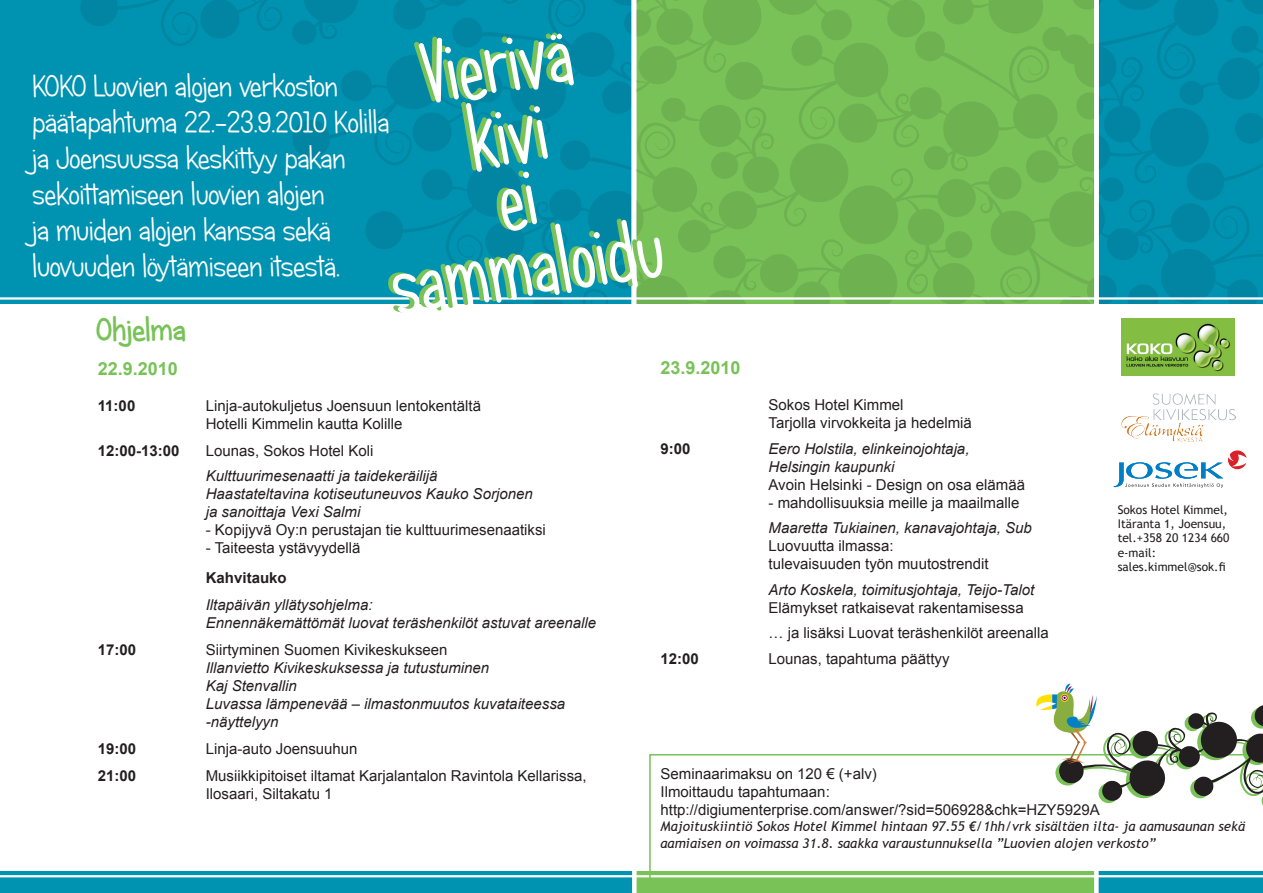
<style>
.page{position:relative;width:1263px;height:893px;background:#fff}
.page>*{position:absolute;margin:0;border:0;box-sizing:border-box;transform-origin:0 0}
.t1{font:85.95px/71.8px "Candy Round BTN Cond";color:#fff;text-align:center}
.Normaali{font:31.5px "Candy Round BTN Bold";color:#78c258}
.asiateksti{font:30px/36px "Candy Round BTN";color:#fff}
.Normaali-2{font:700 18px "Arial";color:#78c258}
.Normaali-3{font:15px/18px "Arial";color:#231f20}
.Normaali-4{font:italic 15px/18px "Arial";color:#231f20}
.Normaali-5{font:700 15px "Arial";color:#231f20}
.Normaali-6{font:italic 13.5px/16.2px "Trebuchet MS";color:#231f20}
.Normaali-7{font:12px/14.4px "Trebuchet MS";color:#231f20}
</style>
<div class="page">
<div style="left:0;top:0;width:634px;height:893px;background:#0092b1"></div>
<svg style="left:292px;top:0;width:339px;height:158px"></svg>
<svg style="left:365px;top:97px;width:471px;height:152px"></svg>
<svg style="left:836px;top:208px;width:427px;height:88px;background:#46a876"></svg>
<svg style="left:636px;top:0;width:627px;height:208px;background:#55ae6c"></svg>
<svg style="left:80px;top:0;width:482px;height:47px"></svg>
<svg style="left:435px;top:238px;width:466px;height:58px"></svg>
<svg style="left:1053px;top:282px;width:210px;height:14px;background:#189396"></svg>
<div style="left:0;top:304px;width:1235px;height:567px;background:#fff"></div>
<svg style="left:649px;top:754px;width:614px;height:139px"></svg>
<div style="left:631px;top:0;width:5px;height:320px;background:#fff"></div>
<div style="left:1094px;top:0;width:5px;height:320px;background:#fff"></div>
<svg style="left:1036px;top:684px;width:227px;height:126px"></svg>
<img style="left:1121px;top:318px;width:114px;height:57px">
<img style="left:1121px;top:394px;width:115px;height:47px">
<svg style="left:1113px;top:450px;width:133px;height:38px"></svg>
<p class="t1" style="left:417px;top:38px;width:154px;rotate:-8deg">Vierivä kivi</p>
<p class="t1" style="left:377px;top:181px;width:276px;line-height:69.9px;rotate:-8deg">ei sammaloidu</p>
<p class="asiateksti" style="left:33px;top:67px;width:358px">KOKO Luovien alojen verkoston päätapahtuma 22.-23.9.2010 Kolilla ja Joensuussa keskittyy pakan sekoittamiseen luovien alojen<br>ja muiden alojen kanssa sekä luovuuden löytämiseen itsestä.</p>
<p class="Normaali" style="left:96px;top:311px;width:91px">Ohjelma</p>
<p class="Normaali-2" style="left:98px;top:357px;width:82px">22.9.2010</p>
<p class="Normaali-5" style="left:98px;top:396px;width:39px">11:00</p>
<p class="Normaali-3" style="left:206px;top:397px;width:277px">Linja-autokuljetus Joensuun lentokentältä<br>Hotelli Kimmelin kautta Kolille</p>
<p class="Normaali-5" style="left:98px;top:441px;width:83px">12:00-13:00</p>
<p class="Normaali-3" style="left:206px;top:442px;width:169px">Lounas, Sokos Hotel Koli</p>
<p class="Normaali-4" style="left:206px;top:467px;width:233px">Kulttuurimesenaatti ja taidekeräilijä</p>
<p class="Normaali-4" style="left:206px;top:485px;width:328px">Haastateltavina kotiseutuneuvos Kauko Sorjonen</p>
<p class="Normaali-4" style="left:206px;top:503px;width:156px">ja sanoittaja Vexi Salmi</p>
<p class="Normaali-3" style="left:206px;top:521px;width:342px">- Kopijyvä Oy:n perustajan tie kulttuurimesenaatiksi</p>
<p class="Normaali-3" style="left:206px;top:539px;width:156px">- Taiteesta ystävyydellä</p>
<p class="Normaali-5" style="left:206px;top:568px;width:82px">Kahvitauko</p>
<p class="Normaali-4" style="left:206px;top:596px;width:168px">Iltapäivän yllätysohjelma:</p>
<p class="Normaali-4" style="left:206px;top:614px;width:392px">Ennennäkemättömät luovat teräshenkilöt astuvat areenalle</p>
<p class="Normaali-5" style="left:98px;top:640px;width:40px">17:00</p>
<p class="Normaali-3" style="left:206px;top:641px;width:243px">Siirtyminen Suomen Kivikeskukseen</p>
<p class="Normaali-4" style="left:206px;top:659px;width:361px">Illanvietto Kivikeskuksessa ja tutustuminen<br>Kaj Stenvallin<br>Luvassa lämpenevää – ilmastonmuutos kuvataiteessa -näyttelyyn</p>
<p class="Normaali-5" style="left:98px;top:739px;width:40px">19:00</p>
<p class="Normaali-3" style="left:206px;top:740px;width:153px">Linja-auto Joensuuhun</p>
<p class="Normaali-5" style="left:98px;top:766px;width:40px">21:00</p>
<p class="Normaali-3" style="left:206px;top:767px;width:382px">Musiikkipitoiset iltamat Karjalantalon Ravintola Kellarissa,<br>Ilosaari, Siltakatu 1</p>
<p class="Normaali-2" style="left:660px;top:356px;width:82px">23.9.2010</p>
<p class="Normaali-3" style="left:768px;top:396px;width:137px">Sokos Hotel Kimmel</p>
<p class="Normaali-3" style="left:768px;top:414px;width:205px">Tarjolla virvokkeita ja hedelmiä</p>
<p class="Normaali-5" style="left:660px;top:439px;width:32px">9:00</p>
<p class="Normaali-4" style="left:768px;top:440px;width:202px">Eero Holstila, elinkeinojohtaja,</p>
<p class="Normaali-4" style="left:768px;top:458px;width:127px">Helsingin kaupunki</p>
<p class="Normaali-3" style="left:768px;top:476px;width:258px">Avoin Helsinki - Design on osa elämää</p>
<p class="Normaali-3" style="left:768px;top:494px;width:252px">- mahdollisuuksia meille ja maailmalle</p>
<p class="Normaali-4" style="left:768px;top:519px;width:265px">Maaretta Tukiainen, kanavajohtaja, Sub</p>
<p class="Normaali-3" style="left:768px;top:537px;width:222px">Luovuutta ilmassa: tulevaisuuden työn muutostrendit</p>
<p class="Normaali-4" style="left:768px;top:581px;width:267px">Arto Koskela, toimitusjohtaja, Teijo-Talot</p>
<p class="Normaali-3" style="left:768px;top:599px;width:257px">Elämykset ratkaisevat rakentamisessa</p>
<p class="Normaali-3" style="left:768px;top:624px;width:282px">… ja lisäksi Luovat teräshenkilöt areenalla</p>
<p class="Normaali-5" style="left:660px;top:649px;width:40px">12:00</p>
<p class="Normaali-3" style="left:768px;top:650px;width:182px">Lounas, tapahtuma päättyy</p>
<p class="Normaali-7" style="left:1118px;top:502px;width:113px">Sokos Hotel Kimmel,<br>Itäranta 1, Joensuu, tel.+358 20 1234 660</p>
<p class="Normaali-7" style="left:1118px;top:545px;width:109px">e-mail: sales.kimmel@sok.fi</p>
<p class="Normaali-3" style="left:660px;top:765px;width:218px">Seminaarimaksu on 120 € (+alv)</p>
<p class="Normaali-3" style="left:660px;top:783px;width:441px">Ilmoittaudu tapahtumaan: http://digiumenterprise.com/answer/?sid=506928&amp;chk=HZY5929A</p>
<p class="Normaali-6" style="left:660px;top:819px;width:586px">Majoituskiintiö Sokos Hotel Kimmel hintaan 97.55 €/1hh/vrk sisältäen ilta- ja aamusaunan sekä aamiaisen on voimassa 31.8. saakka varaustunnuksella ”Luovien alojen verkosto”</p>
</div>
